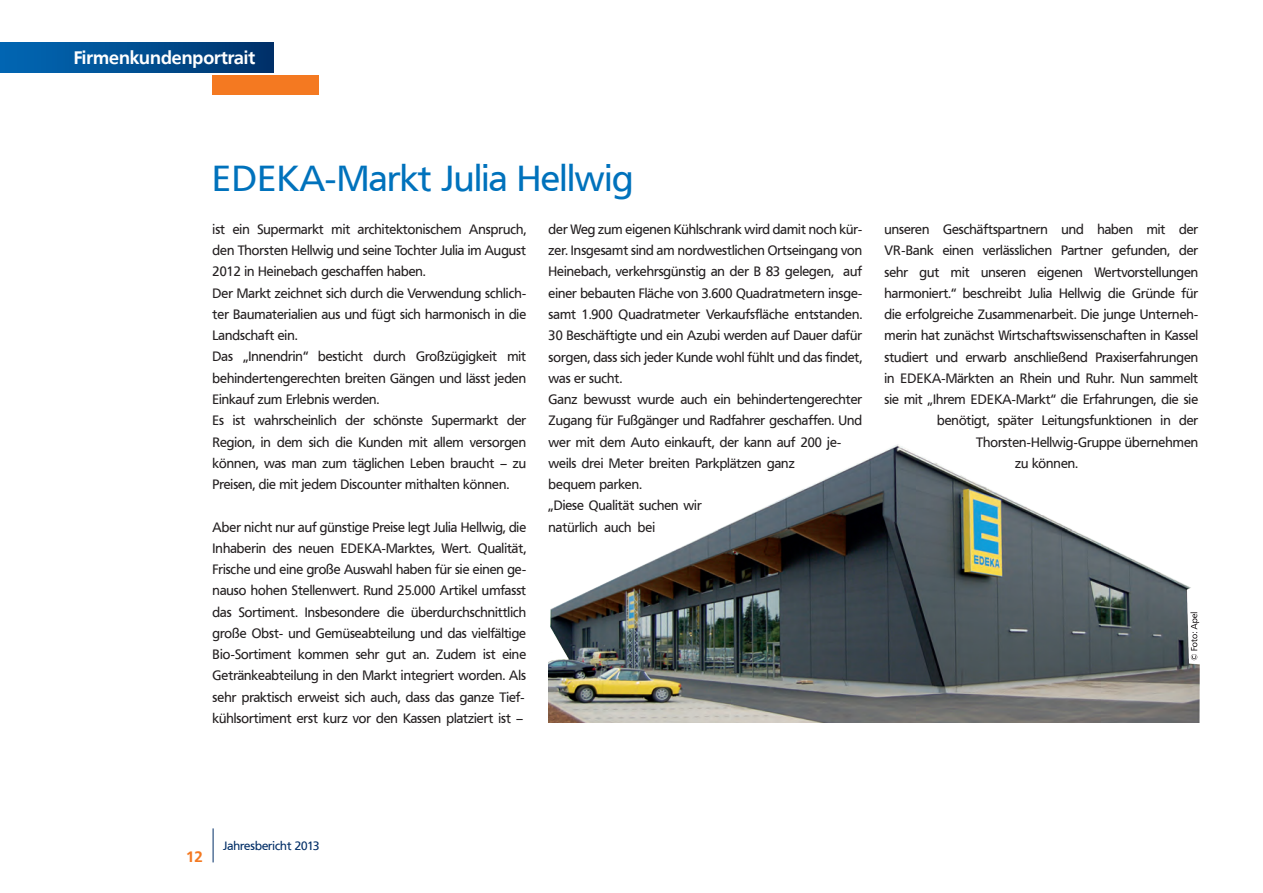
<style>
.page{position:relative;width:1263px;height:893px;background:#fff}
.page>*{position:absolute;margin:0;border:0;box-sizing:border-box;transform-origin:0 0}
.t1{font:36px "Frutiger VR";color:#0072bc}
.t2{font:700 18px "Frutiger VR";color:#fff}
.t3{font:700 15px "Frutiger VR";color:#f47921}
.t4{font:13.5px/21.3px "Frutiger VR";color:#231f20}
.t5{font:12px "Frutiger VR";color:#002d66}
</style>
<div class="page">
<hr style="left:213px;top:828px;width:1px;height:34px;background:#002d66">
<div style="left:0;top:43px;width:274px;height:29px;background:linear-gradient(to right,#0169b6,#00326b)"></div>
<div style="left:213px;top:76px;width:106px;height:19px;background:#f47921"></div>
<img style="left:549px;top:444px;width:650px;height:279px">
<svg style="left:1190px;top:612px;width:9px;height:48px"></svg>
<h2 class="t2" style="left:74px;top:47px;width:183px">Firmenkundenportrait</h2>
<h1 class="t1" style="left:213px;top:158px;width:422px">EDEKA-Markt Julia Hellwig</h1>
<p class="t4" style="left:213px;top:219px;width:315px">ist ein Supermarkt mit architektonischem Anspruch, den Thorsten Hellwig und seine Tochter Julia im August 2012 in Heinebach geschaffen haben.<br>Der Markt zeichnet sich durch die Verwendung schlich&shy;ter Baumaterialien aus und fügt sich harmonisch in die Landschaft ein.<br>Das „Innendrin“ besticht durch Großzügigkeit mit behindertengerechten breiten Gängen und lässt jeden Einkauf zum Erlebnis werden.<br>Es ist wahrscheinlich der schönste Supermarkt der Region, in dem sich die Kunden mit allem versorgen können, was man zum täglichen Leben braucht – zu Preisen, die mit jedem Discounter mithalten können.</p>
<p class="t4" style="left:213px;top:516px;width:315px;text-align:justify">Aber nicht nur auf günstige Preise legt Julia Hellwig, die Inhaberin des neuen EDEKA-Marktes, Wert. Qualität, Frische und eine große Auswahl haben für sie einen ge&shy;nauso hohen Stellenwert. Rund 25.000 Artikel umfasst das Sortiment. Insbesondere die überdurchschnittlich große Obst- und Gemüseabteilung und das vielfältige Bio-Sortiment kommen sehr gut an. Zudem ist eine Getränkeabteilung in den Markt integriert worden. Als sehr praktisch erweist sich auch, dass das ganze Tief&shy;kühlsortiment erst kurz vor den Kassen platziert ist –</p>
<p class="t4" style="left:549px;top:219px;width:315px">der Weg zum eigenen Kühlschrank wird damit noch kür&shy;zer. Insgesamt sind am nordwestlichen Ortseingang von Heinebach, verkehrsgünstig an der B 83 gelegen, auf einer bebauten Fläche von 3.600 Quadratmetern insge&shy;samt 1.900 Quadratmeter Verkaufsfläche entstanden.<br>30 Beschäftigte und ein Azubi werden auf Dauer dafür sorgen, dass sich jeder Kunde wohl fühlt und das findet, was er sucht.<br>Ganz bewusst wurde auch ein behindertengerechter Zugang für Fußgänger und Radfahrer geschaffen. Und wer mit dem Auto einkauft, der kann auf 200 je&shy;weils drei Meter breiten Parkplätzen ganz<br>bequem parken.<br>„Diese Qualität suchen wir<br>natürlich auch bei</p>
<p class="t4" style="left:884px;top:219px;width:315px">unseren Geschäftspartnern und haben mit der</p>
<p class="t4" style="left:884px;top:240px;width:315px">VR-Bank einen verlässlichen Partner gefunden, der</p>
<p class="t4" style="left:884px;top:261px;width:315px">sehr gut mit unseren eigenen Wertvorstellungen</p>
<p class="t4" style="left:884px;top:283px;width:315px">harmoniert.“ beschreibt Julia Hellwig die Gründe für</p>
<p class="t4" style="left:884px;top:304px;width:315px">die erfolgreiche Zusammenarbeit. Die junge Unterneh-</p>
<p class="t4" style="left:884px;top:325px;width:315px">merin hat zunächst Wirtschaftswissenschaften in Kassel</p>
<p class="t4" style="left:884px;top:346px;width:315px">studiert und erwarb anschließend Praxiserfahrungen</p>
<p class="t4" style="left:884px;top:368px;width:315px">in EDEKA-Märkten an Rhein und Ruhr. Nun sammelt</p>
<p class="t4" style="left:884px;top:389px;width:315px">sie mit „Ihrem EDEKA-Markt“ die Erfahrungen, die sie</p>
<p class="t4" style="left:937px;top:410px;width:262px">benötigt, später Leitungsfunktionen in der</p>
<p class="t4" style="left:976px;top:431px;width:223px">Thorsten-Hellwig-Gruppe übernehmen</p>
<p class="t4" style="left:1015px;top:453px;width:64px">zu können.</p>
<p class="t3" style="left:186px;top:847px;width:18px">12</p>
<p class="t5" style="left:223px;top:839px;width:98px">Jahresbericht 2013</p>
</div>
